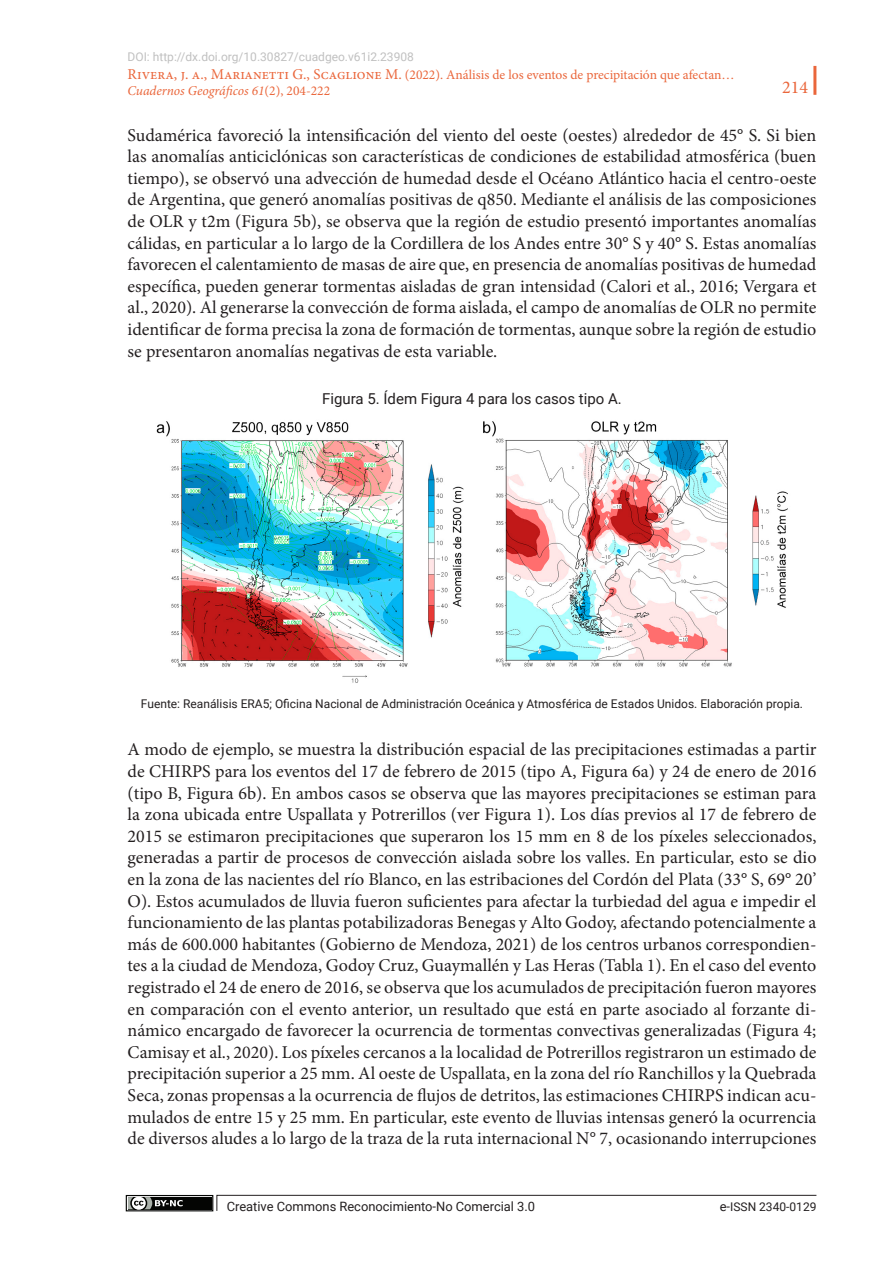
<style>
.page{position:relative;width:893px;height:1263px;background:#fff}
.page>*{position:absolute;margin:0;border:0;box-sizing:border-box;transform-origin:0 0}
.t1{font:18px/21.6px "Minion Pro";color:#231f20;text-align:justify}
.t2{font:18px "Minion Pro";color:#ea663b}
.sps_figur_titulo{font:15px "Roboto";color:#231f20}
.t3{font:13.5px/16.2px "Minion Pro";color:#ea663b}
.t4{font:12.9px "Roboto";color:#231f20}
.sps_pies_figuras{font:12px "Roboto";color:#231f20}
.t5{font:12px "Roboto";color:#c0c0c0}
.s1{font-size:15px}
.s2{font-style:italic}
.s3{font-size:12.9px}
</style>
<div class="page">
<hr style="left:813px;top:66px;width:3px;height:29px;background:#ea663b">
<svg style="left:216px;top:1195px;width:601px;height:16px"></svg>
<div style="left:126px;top:1195px;width:87px;height:16px;border:1px solid #040503"></div>
<div style="left:128px;top:1197px;width:83px;height:12px;background:#040503"></div>
<svg style="left:128px;top:1197px;width:55px;height:12px"></svg>
<img style="left:156px;top:421px;width:632px;height:262px">
<p class="t5" style="left:128px;top:48px;width:288px">DOI: http://dx.doi.org/10.30827/cuadgeo.v61i2.23908</p>
<p class="t3" style="left:128px;top:66px;width:609px"><span class="s1">Rivera, j. a., Marianetti G., Scaglione M.</span> (2022). Análisis de los eventos de precipitación que afectan…<br><span class="s2">Cuadernos Geográficos 61</span>(2), 204-222</p>
<p class="t1" style="left:128px;top:124px;width:690px">Sudamérica favoreció la intensificación del viento del oeste (oestes) alrededor de 45° S. Si bien las anomalías anticiclónicas son características de condiciones de estabilidad atmosférica (buen tiempo), se observó una advección de humedad desde el Océano Atlántico hacia el centro-oeste de Argentina, que generó anomalías positivas de q850. Mediante el análisis de las composiciones de OLR y t2m (Figura 5b), se observa que la región de estudio presentó importantes anomalías cálidas, en particular a lo largo de la Cordillera de los Andes entre 30° S y 40° S. Estas anomalías favorecen el calentamiento de masas de aire que, en presencia de anomalías positivas de humedad específica, pueden generar tormentas aisladas de gran intensidad (Calori et al., 2016; Vergara et al., 2020). Al generarse la convección de forma aislada, el campo de anomalías de OLR no permite identificar de forma precisa la zona de formación de tormentas, aunque sobre la región de estudio se presentaron anomalías negativas de esta variable.</p>
<p class="sps_figur_titulo" style="left:322px;top:389px;width:301px">Figura 5. Ídem Figura 4 para los casos tipo A.</p>
<p class="t2" style="left:782px;top:75px;width:27px">214</p>
<p class="sps_pies_figuras" style="left:141px;top:695px;width:664px">Fuente: Reanálisis ERA5; Oficina Nacional de Administración Oceánica y Atmosférica de Estados Unidos. Elaboración propia.</p>
<p class="t1" style="left:128px;top:739px;width:690px">A modo de ejemplo, se muestra la distribución espacial de las precipitaciones estimadas a partir de CHIRPS para los eventos del 17 de febrero de 2015 (tipo A, Figura 6a) y 24 de enero de 2016 (tipo B, Figura 6b). En ambos casos se observa que las mayores precipitaciones se estiman para la zona ubicada entre Uspallata y Potrerillos (ver Figura 1). Los días previos al 17 de febrero de 2015 se estimaron precipitaciones que superaron los 15 mm en 8 de los píxeles seleccionados, generadas a partir de procesos de convección aislada sobre los valles. En particular, esto se dio en la zona de las nacientes del río Blanco, en las estribaciones del Cordón del Plata (33° S, 69° 20’ O). Estos acumulados de lluvia fueron suficientes para afectar la turbiedad del agua e impedir el funcionamiento de las plantas potabilizadoras Benegas y Alto Godoy, afectando potencialmente a más de 600.000 habitantes (Gobierno de Mendoza, 2021) de los centros urbanos correspondien&shy;tes a la ciudad de Mendoza, Godoy Cruz, Guaymallén y Las Heras (Tabla 1). En el caso del evento registrado el 24 de enero de 2016, se observa que los acumulados de precipitación fueron mayores en comparación con el evento anterior, un resultado que está en parte asociado al forzante di&shy;námico encargado de favorecer la ocurrencia de tormentas convectivas generalizadas (Figura 4; Camisay et al., 2020). Los píxeles cercanos a la localidad de Potrerillos registraron un estimado de precipitación superior a 25 mm. Al oeste de Uspallata, en la zona del río Ranchillos y la Quebrada Seca, zonas propensas a la ocurrencia de flujos de detritos, las estimaciones CHIRPS indican acu&shy;mulados de entre 15 y 25 mm. En particular, este evento de lluvias intensas generó la ocurrencia de diversos aludes a lo largo de la traza de la ruta internacional N° 7, ocasionando interrupciones</p>
<p class="t4" style="left:227px;top:1197px;width:310px">Creative Commons Reconocimiento-No Comercial 3.0</p>
<p class="sps_pies_figuras" style="left:720px;top:1198px;width:98px"><span class="s3">e-</span>ISSN 2340-0129</p>
</div>
